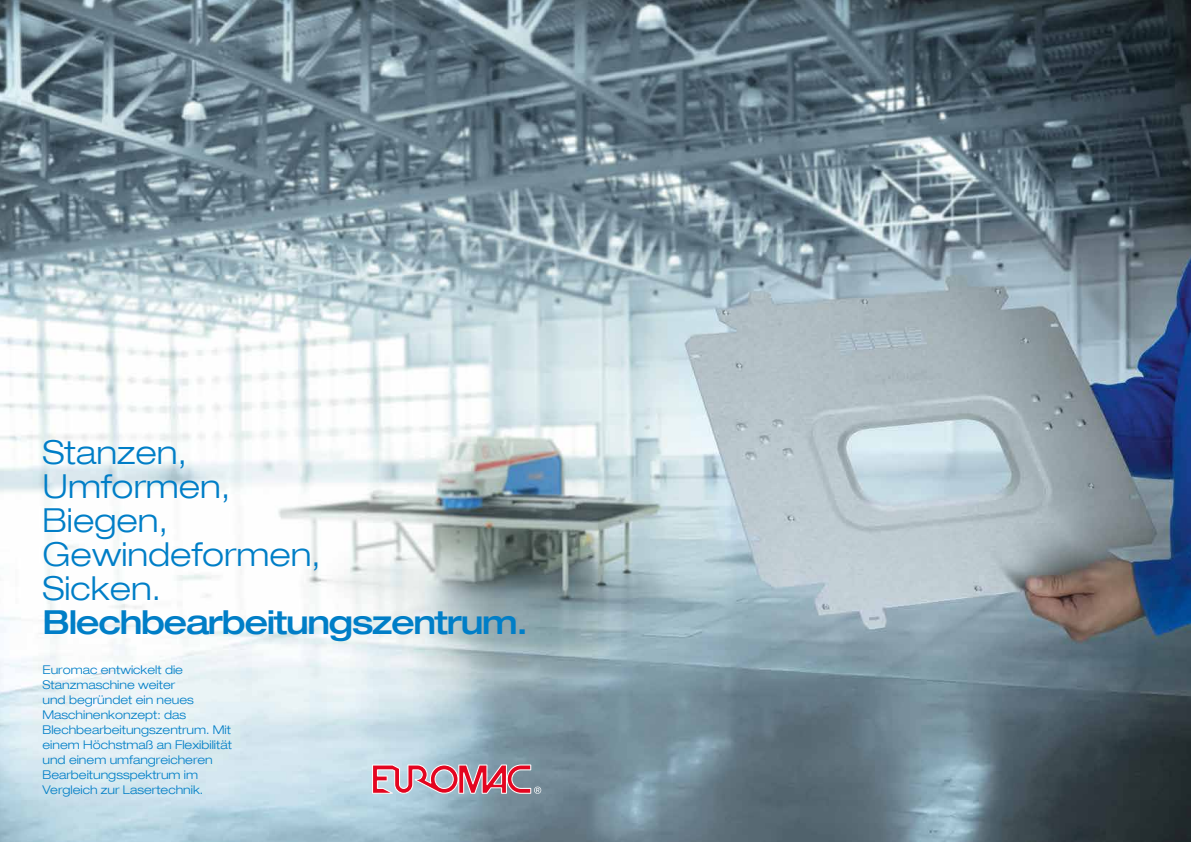
<style>
.page{position:relative;width:1191px;height:842px;background:#fff}
.page>*{position:absolute;margin:0;border:0;box-sizing:border-box;transform-origin:0 0}
.t1{font:300 expanded 33px/34px "Helvetica Neue LT Com";color:#007ec7}
.t2{font:500 expanded 33px "Helvetica Neue LT Com";letter-spacing:-.04em;color:#007ec7}
.t3{font:300 expanded 12px/15px "Helvetica Neue LT Com";color:#007ec7}
</style>
<div class="page">
<img style="left:0;top:0;width:1191px;height:842px">
<svg style="left:372px;top:764px;width:169px;height:30px;background:#c48595"></svg>
<h1 class="t1" style="left:43px;top:439px;width:280px">Stanzen,<br>Umformen,<br>Biegen,<br>Gewindeformen,<br>Sicken.</h1>
<h1 class="t2" style="left:43px;top:610px;width:487px">Blechbearbeitungszentrum.</h1>
<p class="t3" style="left:43px;top:663px;width:191px">Euromac entwickelt die<br>Stanzmaschine weiter<br>und begründet ein neues<br>Maschinenkonzept: das<br>Blechbearbeitungszentrum. Mit einem Höchstmaß an Flexibilität und einem umfangreicheren<br>Bearbeitungsspektrum im<br>Vergleich zur Lasertechnik.</p>
</div>
